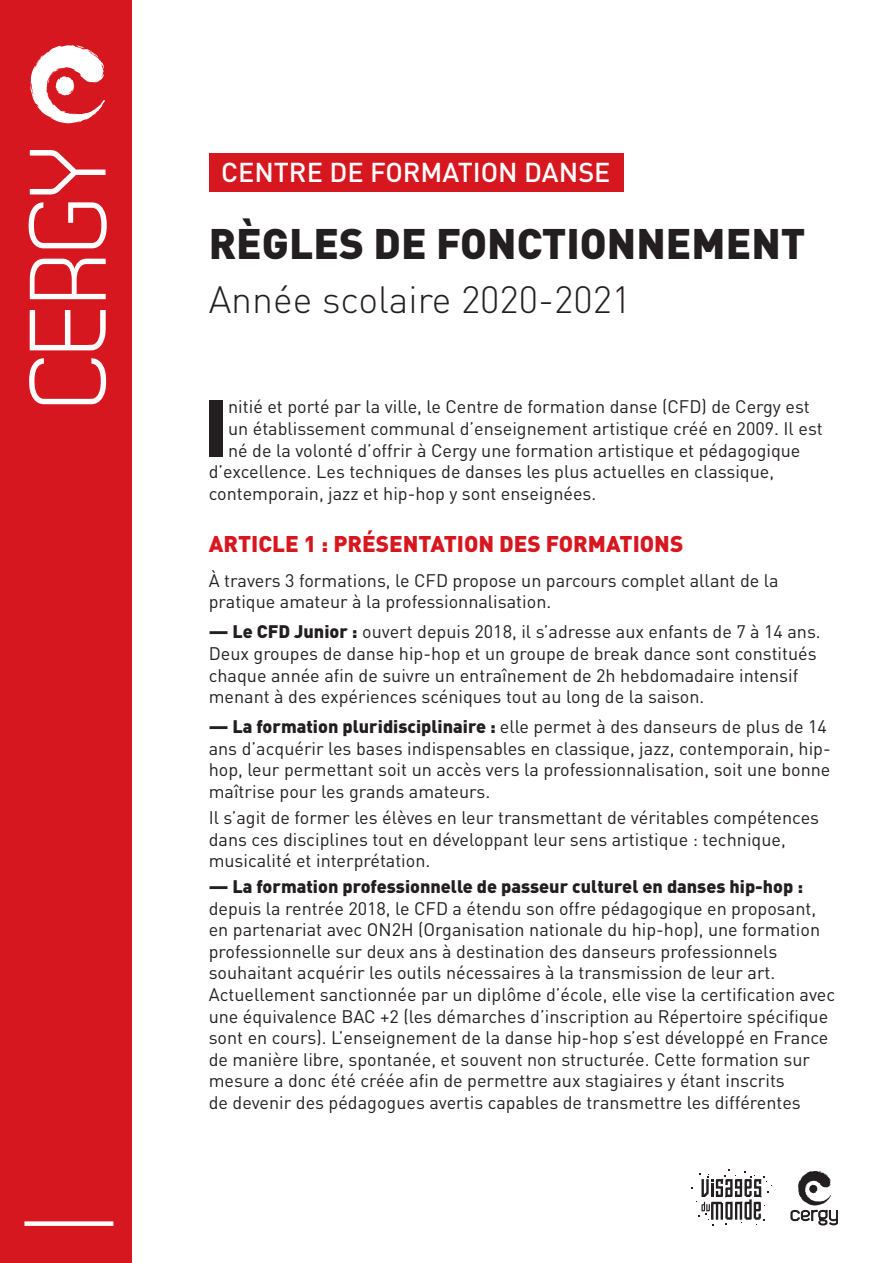
<style>
.page{position:relative;width:893px;height:1263px;background:#fff}
.page>*{position:absolute;margin:0;border:0;box-sizing:border-box;transform-origin:0 0}
.t1{font:900 78.6px "DIN";color:#231f20}
.t2{font:900 42.15px "DIN";color:#231f20}
.t3{font:300 37.5px "DIN";color:#231f20}
.t4{font:500 27px "DIN";color:#fff}
.t5{font:900 22.5px "DIN";color:#d7171f}
.t6{font:18px/21.6px "DIN";color:#231f20}
.t7{font:900 18px "DIN";color:#231f20}
.s1{font-weight:900}
</style>
<div class="page">
<div style="left:209px;top:153px;width:415px;height:38px;background:#d7171f"></div>
<div style="left:0;top:0;width:132px;height:1263px;background:#d7171f"></div>
<svg style="left:30px;top:45px;width:75px;height:78px"></svg>
<svg style="left:29px;top:358px;width:78px;height:46px"></svg>
<svg style="left:30px;top:310px;width:76px;height:40px"></svg>
<svg style="left:30px;top:259px;width:76px;height:40px"></svg>
<svg style="left:29px;top:202px;width:78px;height:46px"></svg>
<svg style="left:30px;top:150px;width:76px;height:44px"></svg>
<div style="left:24px;top:1221px;width:89px;height:5px;background:#fff"></div>
<svg style="left:791px;top:1171px;width:47px;height:54px"></svg>
<svg style="left:692px;top:1169px;width:80px;height:57px"></svg>
<h3 class="t4" style="left:221px;top:155px;width:391px">CENTRE DE FORMATION DANSE</h3>
<h2 class="t2" style="left:209px;top:216px;width:598px">RÈGLES DE FONCTIONNEMENT</h2>
<h3 class="t3" style="left:209px;top:277px;width:424px">Année scolaire 2020-2021</h3>
<h1 class="t1" style="left:203px;top:375px;width:27px">I</h1>
<p class="t6" style="left:228px;top:396px;width:583px">nitié et porté par la ville, le Centre de formation danse (CFD) de Cergy est</p>
<p class="t6" style="left:228px;top:417px;width:596px">un établissement communal d’enseignement artistique créé en 2009. Il est</p>
<p class="t6" style="left:228px;top:439px;width:574px">né de la volonté d’offrir à Cergy une formation artistique et pédagogique</p>
<p class="t6" style="left:209px;top:460px;width:567px">d’excellence. Les techniques de danses les plus actuelles en classique,</p>
<p class="t6" style="left:209px;top:482px;width:389px">contemporain, jazz et hip-hop y sont enseignées.</p>
<p class="t5" style="left:209px;top:529px;width:476px">ARTICLE 1 : PRÉSENTATION DES FORMATIONS</p>
<p class="t6" style="left:209px;top:569px;width:571px">À travers 3 formations, le CFD propose un parcours complet allant de la pratique amateur à la professionnalisation.</p>
<p class="t6" style="left:209px;top:621px;width:614px"><span class="s1">— Le CFD Junior :</span> ouvert depuis 2018, il s’adresse aux enfants de 7 à 14 ans.<br>Deux groupes de danse hip-hop et un groupe de break dance sont constitués chaque année afin de suivre un entraînement de 2h hebdomadaire intensif menant à des expériences scéniques tout au long de la saison.</p>
<p class="t6" style="left:209px;top:716px;width:623px"><span class="s1">— La formation pluridisciplinaire :</span> elle permet à des danseurs de plus de 14 ans d’acquérir les bases indispensables en classique, jazz, contemporain, hip&shy;hop, leur permettant soit un accès vers la professionnalisation, soit une bonne maîtrise pour les grands amateurs.</p>
<p class="t6" style="left:209px;top:806px;width:612px">Il s’agit de former les élèves en leur transmettant de véritables compétences dans ces disciplines tout en développant leur sens artistique : technique, musicalité et interprétation.</p>
<p class="t7" style="left:209px;top:874px;width:596px">— La formation professionnelle de passeur culturel en danses hip-hop :</p>
<p class="t6" style="left:209px;top:897px;width:628px">depuis la rentrée 2018, le CFD a étendu son offre pédagogique en proposant, en partenariat avec ON2H (Organisation nationale du hip-hop), une formation professionnelle sur deux ans à destination des danseurs professionnels souhaitant acquérir les outils nécessaires à la transmission de leur art.<br>Actuellement sanctionnée par un diplôme d’école, elle vise la certification avec une équivalence BAC +2 (les démarches d’inscription au Répertoire spécifique sont en cours). L’enseignement de la danse hip-hop s’est développé en France de manière libre, spontanée, et souvent non structurée. Cette formation sur mesure a donc été créée afin de permettre aux stagiaires y étant inscrits<br>de devenir des pédagogues avertis capables de transmettre les différentes</p>
</div>
